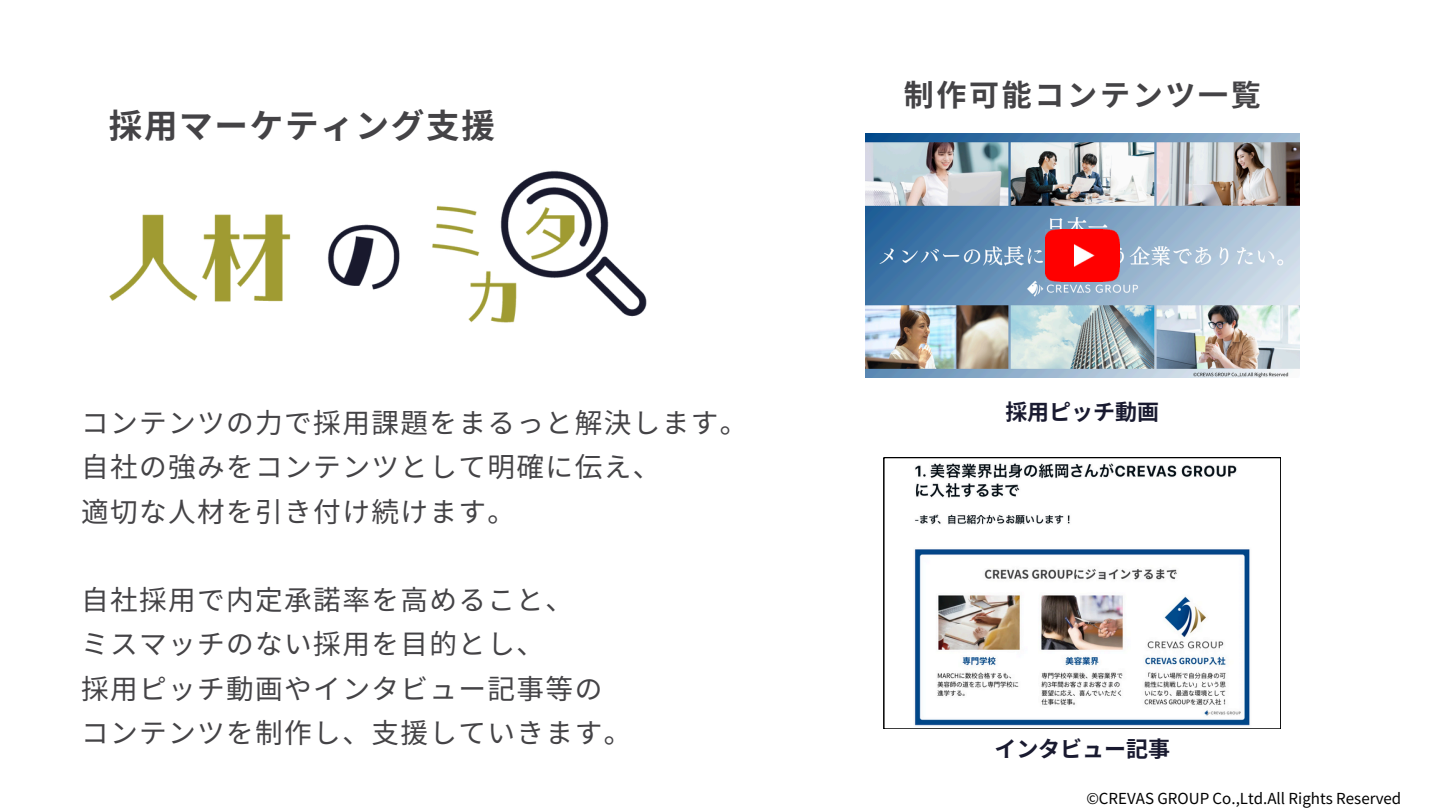
<style>
.page{position:relative;width:1440px;height:810px;background:#fff}
.page>*{position:absolute;margin:0;border:0;box-sizing:border-box;transform-origin:0 0}
.t1{font:700 33.6px "Noto Sans JP";letter-spacing:.05em;color:#444346}
.t2{font:700 30px "Noto Sans JP";letter-spacing:.09em;color:#444346}
.t3{font:27.7px/44.2px "Noto Sans JP";letter-spacing:.05em;color:#444346}
.t4{font:700 22px "Noto Sans JP";color:#191a30}
.t5{font:15.1px "Noto Sans JP";color:#000}
</style>
<div class="page">
<img style="left:109px;top:171px;width:538px;height:152px">
<img style="left:865px;top:134px;width:435px;height:243px">
<svg style="left:884px;top:458px;width:397px;height:271px"></svg>
<img style="left:1045px;top:229px;width:75px;height:53px">
<h1 class="t1" style="left:109px;top:99px;width:388px">採用マーケティング支援</h1>
<p class="t3" style="left:81px;top:399px;width:668px">コンテンツの力で採用課題をまるっと解決します。自社の強みをコンテンツとして明確に伝え、<br>適切な人材を引き付け続けます。</p>
<h2 class="t3" style="left:81px;top:576px;width:552px">自社採用で内定承諾率を高めること、<br>ミスマッチのない採用を目的とし、<br>採用ピッチ動画やインタビュー記事等のコンテンツを制作し、支援していきます。</h2>
<h2 class="t2" style="left:904px;top:71px;width:359px">制作可能コンテンツ一覧</h2>
<h3 class="t4" style="left:1005px;top:395px;width:155px">採用ピッチ動画</h3>
<p class="t4" style="left:994px;top:731px;width:177px">インタビュー記事</p>
<p class="t5" style="left:1086px;top:786px;width:316px">©️CREVAS GROUP Co.,Ltd.All Rights Reserved</p>
</div>
